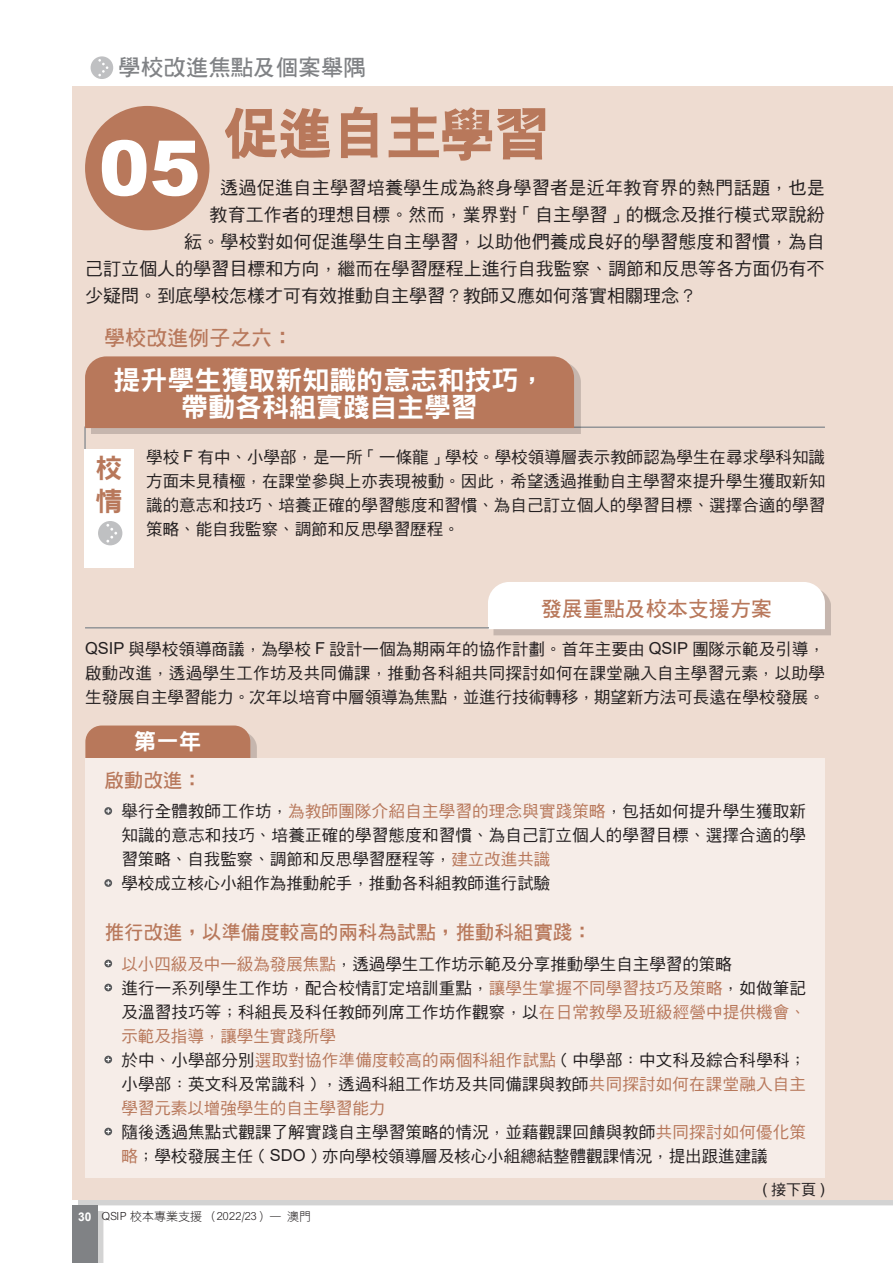
<style>
.page{position:relative;width:893px;height:1263px;background:#fff}
.page>*{position:absolute;margin:0;border:0;box-sizing:border-box;transform-origin:0 0}
.t1{font:900 76.35px "Arial";color:#fff}
.t2{font:54px "DF Hei XB WIN BF";color:#b8785b}
.內文標題01{font:27px "DFN Hei XB HK BF";color:#fff}
.t3{font:27px "DFN Hei XB HK BF";color:#b8785b}
.t4{font:22.5px "DF Hei Bd HK BF";color:#808285}
.表格內文{font:22.5px "DFN Hei XB HK BF";color:#fff}
.內文分題02{font:21px "DF Hei Bd HK BF";color:#b8785b}
.QSPS內文{font:21px "DF Hei Bd HKP BF";color:#b8785b}
.QSPS內文-2{font:19.5px "DF Hei Bd HKP BF";color:#b8785b}
.引言{font:18px "DF Hei Md HKSCS U";letter-spacing:.005em;color:#231f20}
.QSPS內文-3{font:16.5px/24px "DF Hei Md HKSCS U";color:#231f20;text-align:justify}
.QSPS內文-4{font:15px "DF Hei Md HKSCS U";color:#231f20}
.t5{font:12px "Arial Lgt";color:#231f20}
.s1{font-family:"Arial"}
.s2{color:#b8785b}
.s3{font-family:"Arial";font-weight:700;color:#fff}
.s4{font-family:"DF Hei Lt HKP BF"}
</style>
<div class="page">
<div style="left:72px;top:86px;width:821px;height:1113px;background:#eedcd1"></div>
<div style="left:78px;top:1211px;width:25px;height:52px;background:#231f20;opacity:.2"></div>
<div style="left:72px;top:1205px;width:25px;height:58px;background:#808285"></div>
<div style="left:91px;top:56px;width:22px;height:23px;background:#bfc0c2;border-radius:50%"></div>
<svg style="left:98px;top:59px;width:10px;height:17px"></svg>
<div style="left:91px;top:731px;width:165px;height:33px;background:#231f20;opacity:.2"></div>
<div style="left:85px;top:725px;width:165px;height:33px;background:#b8785b"></div>
<div style="left:85px;top:758px;width:740px;height:420px;background:#f6ede8"></div>
<svg style="left:104px;top:807px;width:8px;height:8px"></svg>
<svg style="left:106px;top:809px;width:4px;height:4px"></svg>
<svg style="left:104px;top:879px;width:8px;height:8px"></svg>
<svg style="left:106px;top:881px;width:4px;height:4px"></svg>
<div style="left:104px;top:960px;width:8px;height:7px;background:#57585a;border-radius:50%"></div>
<svg style="left:106px;top:961px;width:4px;height:5px"></svg>
<div style="left:104px;top:984px;width:8px;height:7px;background:#57585a;border-radius:50%"></div>
<svg style="left:106px;top:985px;width:4px;height:5px"></svg>
<div style="left:104px;top:1056px;width:8px;height:7px;background:#57585a;border-radius:50%"></div>
<svg style="left:106px;top:1057px;width:4px;height:5px"></svg>
<div style="left:104px;top:1128px;width:8px;height:7px;background:#57585a;border-radius:50%"></div>
<svg style="left:106px;top:1129px;width:4px;height:5px"></svg>
<div style="left:85px;top:106px;width:124px;height:124px;background:#b8785b;border-radius:50%"></div>
<div style="left:494px;top:588px;width:337px;height:47px;background:#c6b6ae"></div>
<div style="left:488px;top:582px;width:337px;height:47px;background:#fff"></div>
<hr style="left:85px;top:627px;width:404px;height:1px;background:#939598">
<svg style="left:84px;top:356px;width:741px;height:93px"></svg>
<div style="left:84px;top:449px;width:50px;height:118px;background:#fff"></div>
<div style="left:98px;top:521px;width:24px;height:24px;background:#bfc0c2;border-radius:50%"></div>
<svg style="left:106px;top:524px;width:11px;height:18px"></svg>
<h3 class="t4" style="left:118px;top:56px;width:249px">學校改進焦點及個案舉隅</h3>
<p class="t2" style="left:225px;top:106px;width:326px">促進自主學習</p>
<p class="引言" style="left:220px;top:179px;width:606px">透過促進自主學習培養學生成為終身學習者是近年教育界的熱門話題，也是</p>
<p class="引言" style="left:210px;top:206px;width:617px">教育工作者的理想目標。然而，業界對「自主學習」的概念及推行模式眾說紛</p>
<p class="引言" style="left:184px;top:233px;width:642px">紜。學校對如何促進學生自主學習，以助他們養成良好的學習態度和習慣，為自</p>
<p class="引言" style="left:85px;top:260px;width:741px">己訂立個人的學習目標和方向，繼而在學習歷程上進行自我監察、調節和反思等各方面仍有不</p>
<p class="引言" style="left:85px;top:287px;width:613px">少疑問。到底學校怎樣才可有效推動自主學習？教師又應如何落實相關理念？</p>
<p class="t1" style="left:99px;top:113px;width:103px">05</p>
<p class="QSPS內文" style="left:104px;top:327px;width:190px">學校改進例子之六：</p>
<p class="內文標題01" style="left:114px;top:367px;width:433px">提升學生獲取新知識的意志和技巧，</p>
<p class="內文標題01" style="left:181px;top:394px;width:298px">帶動各科組實踐自主學習</p>
<p class="t3" style="left:96px;top:455px;width:29px">校</p>
<p class="t3" style="left:96px;top:487px;width:29px">情</p>
<p class="QSPS內文-3" style="left:146px;top:445px;width:680px">學校 <span class="s1">F</span> 有中、小學部，是一所「一條龍」學校。學校領導層表示教師認為學生在尋求學科知識方面未見積極，在課堂參與上亦表現被動。因此，希望透過推動自主學習來提升學生獲取新知識的意志和技巧、培養正確的學習態度和習慣、為自己訂立個人的學習目標、選擇合適的學習策略、能自我監察、調節和反思學習歷程。</p>
<p class="內文分題02" style="left:541px;top:598px;width:232px">發展重點及校本支援方案</p>
<p class="QSPS內文-3" style="left:85px;top:637px;width:741px"><span class="s1">QSIP</span> 與學校領導商議，為學校 <span class="s1">F</span> 設計一個為期兩年的協作計劃。首年主要由 <span class="s1">QSIP</span> 團隊示範及引導，啟動改進，透過學生工作坊及共同備課，推動各科組共同探討如何在課堂融入自主學習元素，以助學生發展自主學習能力。次年以培育中層領導為焦點，並進行技術轉移，期望新方法可長遠在學校發展。</p>
<p class="表格內文" style="left:134px;top:730px;width:69px">第一年</p>
<p class="QSPS內文-2" style="left:104px;top:770px;width:99px">啟動改進︰</p>
<p class="QSPS內文-3" style="left:121px;top:799px;width:686px">舉行全體教師工作坊，<span class="s2">為教師團隊介紹自主學習的理念與實踐策略</span>，包括如何提升學生獲取新知識的意志和技巧、培養正確的學習態度和習慣、為自己訂立個人的學習目標、選擇合適的學習策略、自我監察、調節和反思學習歷程等，<span class="s2">建立改進共識</span></p>
<p class="QSPS內文-3" style="left:121px;top:871px;width:431px">學校成立核心小組作為推動舵手，推動各科組教師進行試驗</p>
<p class="QSPS內文-2" style="left:104px;top:923px;width:489px">推行改進，以準備度較高的兩科為試點，推動科組實踐︰</p>
<p class="QSPS內文-3" style="left:121px;top:951px;width:612px"><span class="s2">以小四級及中一級為發展焦點</span>，透過學生工作坊示範及分享推動學生自主學習的策略</p>
<p class="QSPS內文-3" style="left:121px;top:975px;width:686px">進行一系列學生工作坊，配合校情訂定培訓重點，<span class="s2">讓學生掌握不同學習技巧及策略</span>，如做筆記及溫習技巧等；科組長及科任教師列席工作坊作觀察，以<span class="s2">在日常教學及班級經營中提供機會、示範及指導，讓學生實踐所學</span></p>
<p class="QSPS內文-3" style="left:121px;top:1047px;width:686px">於中、小學部分別<span class="s2">選取對協作準備度較高的兩個科組作試點</span>（中學部：中文科及綜合科學科；小學部：英文科及常識科），透過科組工作坊及共同備課與教師<span class="s2">共同探討如何在課堂融入自主學習元素以增強學生的自主學習能力</span></p>
<p class="QSPS內文-3" style="left:121px;top:1119px;width:686px">隨後透過焦點式觀課了解實踐自主學習策略的情況，並藉觀課回饋與教師<span class="s2">共同探討如何優化策略</span>；學校發展主任（<span class="s1">SDO</span>）亦向學校領導層及核心小組總結整體觀課情況，提出跟進建議</p>
<p class="t5" style="left:78px;top:1210px;width:234px"><span class="s3">30</span> QSIP <span class="s4">校本專業支援（</span>2022/23<span class="s4">）— 澳門</span></p>
<p class="QSPS內文-4" style="left:762px;top:1182px;width:64px"><span class="s1">(</span> 接下頁 <span class="s1">)</span></p>
</div>
